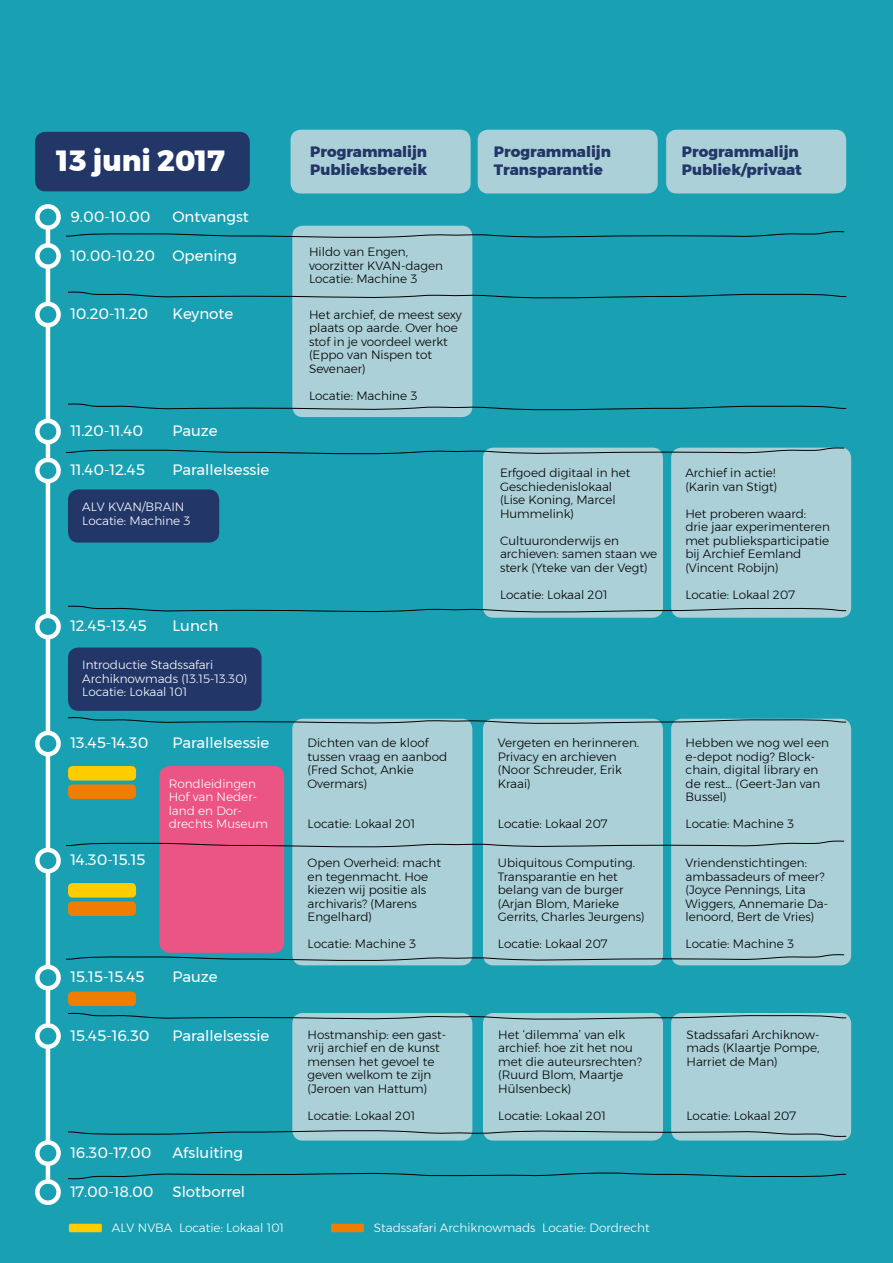
<style>
.page{position:relative;width:893px;height:1263px;background:#1aa0b3}
.page>*{position:absolute;margin:0;border:0;box-sizing:border-box;transform-origin:0 0}
.t1{font:800 29.1px "Montserrat";color:#fff}
.t2{font:15px "Montserrat";color:#fff}
.t3{font:800 15px/18px "Montserrat";color:#223668}
.t4{font:300 12px/13.5px "Montserrat";color:#000}
.t5{font:300 12px/13.5px "Montserrat";color:#fff}
</style>
<div class="page">
<div style="left:68px;top:647px;width:193px;height:64px;background:#223668;border-radius:10px"></div>
<div style="left:69px;top:1224px;width:33px;height:8px;background:#fc0;border-radius:2px"></div>
<div style="left:331px;top:1224px;width:33px;height:8px;background:#ef7d00;border-radius:2px"></div>
<div style="left:159px;top:766px;width:125px;height:187px;background:#ea5585;border-radius:10px"></div>
<div style="left:292px;top:226px;width:180px;height:191px;background:#acd0d8;border-radius:10px"></div>
<div style="left:291px;top:130px;width:180px;height:63px;background:#acd0d8;border-radius:10px"></div>
<div style="left:478px;top:130px;width:180px;height:63px;background:#acd0d8;border-radius:10px"></div>
<div style="left:666px;top:130px;width:180px;height:63px;background:#acd0d8;border-radius:10px"></div>
<div style="left:292px;top:719px;width:180px;height:246px;background:#acd0d8;border-radius:10px"></div>
<div style="left:292px;top:1013px;width:180px;height:127px;background:#acd0d8;border-radius:10px"></div>
<div style="left:483px;top:1013px;width:180px;height:127px;background:#acd0d8;border-radius:10px"></div>
<div style="left:671px;top:1013px;width:180px;height:127px;background:#acd0d8;border-radius:10px"></div>
<div style="left:483px;top:719px;width:180px;height:246px;background:#acd0d8;border-radius:10px"></div>
<div style="left:483px;top:448px;width:180px;height:170px;background:#acd0d8;border-radius:10px"></div>
<div style="left:671px;top:719px;width:180px;height:246px;background:#acd0d8;border-radius:10px"></div>
<div style="left:671px;top:448px;width:180px;height:170px;background:#acd0d8;border-radius:10px"></div>
<hr style="left:46px;top:227px;width:4px;height:964px;background:#fff">
<div style="left:35px;top:132px;width:215px;height:59px;background:#223668;border-radius:10px"></div>
<div style="left:68px;top:489px;width:151px;height:54px;background:#223668;border-radius:10px"></div>
<svg style="left:66px;top:231px;width:779px;height:8px"></svg>
<svg style="left:66px;top:447px;width:779px;height:8px"></svg>
<svg style="left:66px;top:840px;width:779px;height:9px"></svg>
<svg style="left:68px;top:1129px;width:779px;height:8px"></svg>
<svg style="left:66px;top:954px;width:779px;height:8px"></svg>
<svg style="left:68px;top:291px;width:779px;height:9px"></svg>
<svg style="left:68px;top:605px;width:779px;height:9px"></svg>
<svg style="left:68px;top:403px;width:779px;height:8px"></svg>
<svg style="left:68px;top:1012px;width:779px;height:9px"></svg>
<svg style="left:68px;top:1172px;width:779px;height:8px"></svg>
<svg style="left:68px;top:717px;width:779px;height:8px"></svg>
<svg style="left:37px;top:460px;width:22px;height:21px"></svg>
<div style="left:35px;top:458px;width:26px;height:25px;border:4px solid #fff;border-radius:50%"></div>
<svg style="left:37px;top:206px;width:22px;height:22px"></svg>
<div style="left:35px;top:204px;width:26px;height:26px;border:4px solid #fff;border-radius:50%"></div>
<svg style="left:37px;top:245px;width:22px;height:22px"></svg>
<div style="left:35px;top:243px;width:26px;height:26px;border:4px solid #fff;border-radius:50%"></div>
<svg style="left:37px;top:304px;width:22px;height:21px"></svg>
<div style="left:35px;top:302px;width:26px;height:25px;border:4px solid #fff;border-radius:50%"></div>
<svg style="left:37px;top:733px;width:22px;height:21px"></svg>
<div style="left:35px;top:731px;width:26px;height:25px;border:4px solid #fff;border-radius:50%"></div>
<svg style="left:37px;top:850px;width:22px;height:21px"></svg>
<div style="left:35px;top:848px;width:26px;height:25px;border:4px solid #fff;border-radius:50%"></div>
<svg style="left:37px;top:967px;width:22px;height:21px"></svg>
<div style="left:35px;top:965px;width:26px;height:25px;border:4px solid #fff;border-radius:50%"></div>
<svg style="left:37px;top:1025px;width:22px;height:22px"></svg>
<div style="left:35px;top:1023px;width:26px;height:26px;border:4px solid #fff;border-radius:50%"></div>
<svg style="left:37px;top:616px;width:22px;height:21px"></svg>
<div style="left:35px;top:614px;width:26px;height:25px;border:4px solid #fff;border-radius:50%"></div>
<svg style="left:37px;top:421px;width:22px;height:21px"></svg>
<div style="left:35px;top:419px;width:26px;height:25px;border:4px solid #fff;border-radius:50%"></div>
<svg style="left:37px;top:1181px;width:22px;height:22px"></svg>
<div style="left:35px;top:1179px;width:26px;height:26px;border:4px solid #fff;border-radius:50%"></div>
<svg style="left:37px;top:1142px;width:22px;height:22px"></svg>
<div style="left:35px;top:1140px;width:26px;height:26px;border:4px solid #fff;border-radius:50%"></div>
<div style="left:68px;top:991px;width:68px;height:15px;background:#ef7d00;border-radius:5px"></div>
<div style="left:68px;top:784px;width:68px;height:15px;background:#ef7d00;border-radius:5px"></div>
<div style="left:68px;top:766px;width:68px;height:14px;background:#fc0;border-radius:5px"></div>
<div style="left:68px;top:901px;width:68px;height:15px;background:#ef7d00;border-radius:5px"></div>
<div style="left:68px;top:883px;width:68px;height:14px;background:#fc0;border-radius:5px"></div>
<h1 class="t1" style="left:57px;top:137px;width:170px">13 juni 2017</h1>
<p class="t2" style="left:70px;top:205px;width:82px">9.00-10.00</p>
<p class="t2" style="left:172px;top:205px;width:78px">Ontvangst</p>
<p class="t2" style="left:70px;top:244px;width:168px">10.00-10.20 Opening</p>
<p class="t2" style="left:70px;top:302px;width:79px">10.20-11.20</p>
<p class="t2" style="left:172px;top:302px;width:62px">Keynote</p>
<p class="t2" style="left:70px;top:419px;width:74px">11.20-11.40</p>
<p class="t2" style="left:172px;top:419px;width:47px">Pauze</p>
<p class="t2" style="left:70px;top:458px;width:76px">11.40-12.45</p>
<p class="t2" style="left:172px;top:458px;width:98px">Parallelsessie</p>
<p class="t5" style="left:82px;top:500px;width:110px">ALV KVAN/BRAIN<br>Locatie: Machine 3</p>
<p class="t2" style="left:70px;top:614px;width:78px">12.45-13.45</p>
<p class="t2" style="left:172px;top:614px;width:47px">Lunch</p>
<p class="t5" style="left:82px;top:658px;width:167px">Introductie Stadssafari<br>Archiknowmads (13.15-13.30)<br>Locatie: Lokaal 101</p>
<p class="t2" style="left:70px;top:731px;width:79px">13.45-14.30</p>
<p class="t2" style="left:172px;top:731px;width:98px">Parallelsessie</p>
<p class="t2" style="left:70px;top:848px;width:77px">14.30-15.15</p>
<p class="t5" style="left:169px;top:777px;width:101px">Rondleidingen<br>Hof van Neder&shy;land en Dor&shy;drechts Museum</p>
<p class="t2" style="left:70px;top:965px;width:76px">15.15-15.45</p>
<p class="t2" style="left:172px;top:965px;width:47px">Pauze</p>
<p class="t2" style="left:70px;top:1024px;width:81px">15.45-16.30</p>
<p class="t2" style="left:172px;top:1024px;width:98px">Parallelsessie</p>
<p class="t2" style="left:70px;top:1141px;width:83px">16.30-17.00</p>
<p class="t2" style="left:172px;top:1141px;width:72px">Afsluiting</p>
<p class="t2" style="left:70px;top:1180px;width:85px">17.00-18.00</p>
<p class="t2" style="left:172px;top:1180px;width:74px">Slotborrel</p>
<p class="t3" style="left:310px;top:143px;width:118px">Programmalijn<br>Publieksbereik</p>
<p class="t3" style="left:494px;top:143px;width:118px">Programmalijn<br>Transparantie</p>
<p class="t3" style="left:682px;top:143px;width:122px">Programmalijn<br>Publiek/privaat</p>
<p class="t4" style="left:309px;top:245px;width:135px">Hildo van Engen, voorzitter KVAN-dagen<br>Locatie: Machine 3</p>
<p class="t4" style="left:309px;top:308px;width:154px">Het archief, de meest sexy plaats op aarde. Over hoe stof in je voordeel werkt (Eppo van Nispen tot<br>Sevenaer)</p>
<p class="t4" style="left:309px;top:389px;width:110px">Locatie: Machine 3</p>
<p class="t4" style="left:500px;top:466px;width:132px">Erfgoed digitaal in het<br>Geschiedenislokaal (Lise Koning, Marcel<br>Hummelink)</p>
<p class="t4" style="left:500px;top:533px;width:159px">Cultuuronderwijs en archieven: samen staan we sterk (Yteke van der Vegt)</p>
<p class="t4" style="left:500px;top:587px;width:109px">Locatie: Lokaal 201</p>
<p class="t4" style="left:685px;top:466px;width:94px">Archief in actie! (Karin van Stigt)</p>
<p class="t4" style="left:685px;top:506px;width:146px">Het proberen waard: drie jaar experimenteren met publieksparticipatie bij Archief Eemland (Vincent Robijn)</p>
<p class="t4" style="left:685px;top:587px;width:111px">Locatie: Lokaal 207</p>
<p class="t4" style="left:308px;top:736px;width:141px">Dichten van de kloof tussen vraag en aanbod (Fred Schot, Ankie<br>Overmars)</p>
<p class="t4" style="left:308px;top:817px;width:109px">Locatie: Lokaal 201</p>
<p class="t4" style="left:308px;top:856px;width:135px">Open Overheid: macht en tegenmacht. Hoe kiezen wij positie als archivaris? (Marens<br>Engelhard)</p>
<p class="t4" style="left:308px;top:937px;width:110px">Locatie: Machine 3</p>
<p class="t4" style="left:308px;top:1027px;width:140px">Hostmanship: een gast&shy;vrij archief en de kunst mensen het gevoel te geven welkom te zijn (Jeroen van Hattum)</p>
<p class="t4" style="left:308px;top:1108px;width:109px">Locatie: Lokaal 201</p>
<p class="t4" style="left:498px;top:736px;width:143px">Vergeten en herinneren.<br>Privacy en archieven (Noor Schreuder, Erik<br>Kraai)</p>
<p class="t4" style="left:498px;top:817px;width:111px">Locatie: Lokaal 207</p>
<p class="t4" style="left:498px;top:856px;width:148px">Ubiquitous Computing.<br>Transparantie en het belang van de burger (Arjan Blom, Marieke<br>Gerrits, Charles Jeurgens)</p>
<p class="t4" style="left:498px;top:937px;width:111px">Locatie: Lokaal 207</p>
<p class="t4" style="left:498px;top:1027px;width:145px">Het ‘dilemma’ van elk archief: hoe zit het nou met die auteursrechten? (Ruurd Blom, Maartje<br>Hülsenbeck)</p>
<p class="t4" style="left:498px;top:1108px;width:109px">Locatie: Lokaal 201</p>
<p class="t4" style="left:686px;top:736px;width:145px">Hebben we nog wel een e-depot nodig? Block&shy;chain, digital library en de rest… (Geert-Jan van<br>Bussel)</p>
<p class="t4" style="left:686px;top:817px;width:110px">Locatie: Machine 3</p>
<p class="t4" style="left:686px;top:856px;width:144px">Vriendenstichtingen: ambassadeurs of meer? (Joyce Pennings, Lita<br>Wiggers, Annemarie Da&shy;lenoord, Bert de Vries)</p>
<p class="t4" style="left:686px;top:937px;width:110px">Locatie: Machine 3</p>
<p class="t4" style="left:686px;top:1027px;width:134px;text-align:justify">Stadssafari Archiknow&shy;mads (Klaartje Pompe, Harriet de Man)</p>
<p class="t4" style="left:686px;top:1108px;width:111px">Locatie: Lokaal 207</p>
<p class="t5" style="left:112px;top:1221px;width:174px">ALV NVBA Locatie: Lokaal 101</p>
<p class="t5" style="left:374px;top:1221px;width:277px">Stadssafari Archiknowmads Locatie: Dordrecht</p>
</div>
